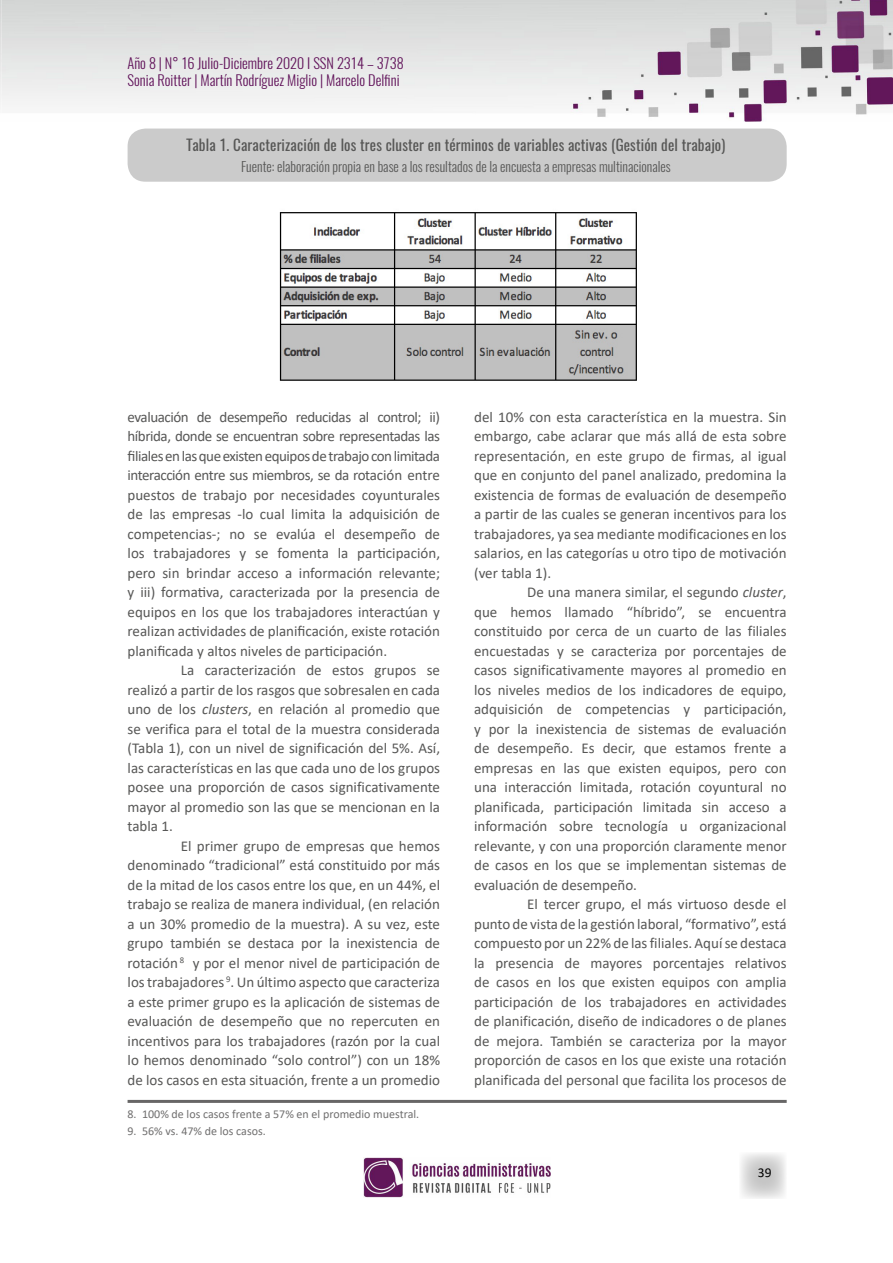
<style>
.page{position:relative;width:893px;height:1263px;background:#fff}
.page>*{position:absolute;margin:0;border:0;box-sizing:border-box;transform-origin:0 0}
.t1{font:15px/19.5px "Calibri";color:#575756;text-align:justify}
.t2{font:15px "Oswald";letter-spacing:.01em;color:#575756}
.t3{font:300 14.4px/17.2px "Oswald";color:#61135a}
.t4{font:300 13.5px "Oswald";color:#575756}
.t5{font:13.5px "Calibri";color:#000}
.t6{font:12px "Calibri";color:#706f6f}
.s1{font-style:italic}
</style>
<div class="page">
<svg style="left:740px;top:1153px;width:46px;height:46px"></svg>
<img style="left:2px;top:0;width:891px;height:121px">
<img style="left:0;top:0;width:2px;height:105px">
<img style="left:363px;top:1157px;width:188px;height:41px">
<hr style="left:128px;top:1100px;width:659px;height:3px;background:#676666">
<div style="left:128px;top:129px;width:659px;height:53px;background:#c6c6c6;border-radius:18px"></div>
<img style="left:279px;top:212px;width:358px;height:169px">
<p class="t3" style="left:128px;top:53px;width:278px">Año 8 | N° 16 Julio-Diciembre 2020 I SSN 2314 – 3738<br>Sonia Roitter | Martín Rodríguez Miglio | Marcelo Delfini</p>
<p class="t2" style="left:186px;top:131px;width:540px">Tabla 1. Caracterización de los tres cluster en términos de variables activas (Gestión del trabajo)</p>
<p class="t4" style="left:241px;top:154px;width:431px">Fuente: elaboración propia en base a los resultados de la encuesta a empresas multinacionales</p>
<p class="t1" style="left:128px;top:406px;width:314px">evaluación de desempeño reducidas al control; ii) híbrida, donde se encuentran sobre representadas las filiales en las que existen equipos de trabajo con limitada interacción entre sus miembros, se da rotación entre puestos de trabajo por necesidades coyunturales de las empresas -lo cual limita la adquisición de competencias-; no se evalúa el desempeño de los trabajadores y se fomenta la participación, pero sin brindar acceso a información relevante; y iii) formativa, caracterizada por la presencia de equipos en los que los trabajadores interactúan y realizan actividades de planificación, existe rotación planificada y altos niveles de participación.</p>
<p class="t1" style="left:128px;top:660px;width:314px;text-indent:53px">La caracterización de estos grupos se realizó a partir de los rasgos que sobresalen en cada uno de los <span class="s1">clusters</span>, en relación al promedio que se verifica para el total de la muestra considerada (Tabla 1), con un nivel de significación del 5%. Así, las características en las que cada uno de los grupos posee una proporción de casos significativamente mayor al promedio son las que se mencionan en la tabla 1.</p>
<p class="t1" style="left:128px;top:835px;width:314px;text-indent:53px">El primer grupo de empresas que hemos denominado “tradicional” está constituido por más de la mitad de los casos entre los que, en un 44%, el trabajo se realiza de manera individual, (en relación a un 30% promedio de la muestra). A su vez, este grupo también se destaca por la inexistencia de rotación <sup>8</sup> y por el menor nivel de participación de los trabajadores <sup>9</sup>. Un último aspecto que caracteriza a este primer grupo es la aplicación de sistemas de evaluación de desempeño que no repercuten en incentivos para los trabajadores (razón por la cual lo hemos denominado “solo control”) con un 18% de los casos en esta situación, frente a un promedio</p>
<p class="t6" style="left:128px;top:1106px;width:293px">8. 100% de los casos frente a 57% en el promedio muestral.</p>
<p class="t6" style="left:128px;top:1123px;width:140px">9. 56% vs. 47% de los casos.</p>
<p class="t1" style="left:474px;top:406px;width:314px">del 10% con esta característica en la muestra. Sin embargo, cabe aclarar que más allá de esta sobre representación, en este grupo de firmas, al igual que en conjunto del panel analizado, predomina la existencia de formas de evaluación de desempeño a partir de las cuales se generan incentivos para los trabajadores, ya sea mediante modificaciones en los salarios, en las categorías u otro tipo de motivación (ver tabla 1).</p>
<p class="t1" style="left:474px;top:582px;width:314px;text-indent:53px">De una manera similar, el segundo <span class="s1">cluster</span>, que hemos llamado “híbrido”, se encuentra constituido por cerca de un cuarto de las filiales encuestadas y se caracteriza por porcentajes de casos significativamente mayores al promedio en los niveles medios de los indicadores de equipo, adquisición de competencias y participación, y por la inexistencia de sistemas de evaluación de desempeño. Es decir, que estamos frente a empresas en las que existen equipos, pero con una interacción limitada, rotación coyuntural no planificada, participación limitada sin acceso a información sobre tecnología u organizacional relevante, y con una proporción claramente menor de casos en los que se implementan sistemas de evaluación de desempeño.</p>
<p class="t1" style="left:474px;top:894px;width:314px;text-indent:53px">El tercer grupo, el más virtuoso desde el punto de vista de la gestión laboral, “formativo”, está compuesto por un 22% de las filiales. Aquí se destaca la presencia de mayores porcentajes relativos de casos en los que existen equipos con amplia participación de los trabajadores en actividades de planificación, diseño de indicadores o de planes de mejora. También se caracteriza por la mayor proporción de casos en los que existe una rotación planificada del personal que facilita los procesos de</p>
<p class="t5" style="left:758px;top:1163px;width:15px">39</p>
</div>
